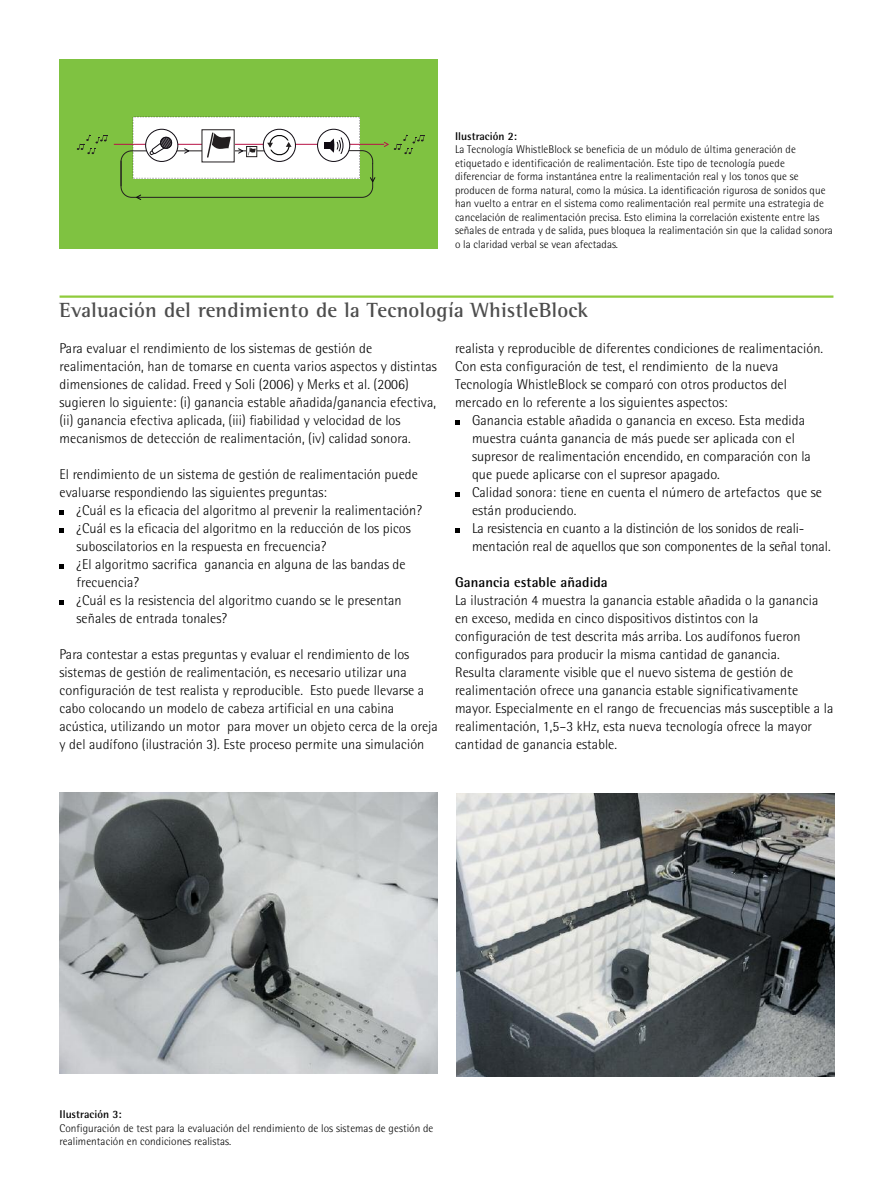
<style>
.page{position:relative;width:893px;height:1191px;background:#fff}
.page>*{position:absolute;margin:0;border:0;box-sizing:border-box;transform-origin:0 0}
.t1{font:700 21px "Rotis Semi Serif";letter-spacing:.01em;color:#4d4d4d}
.t2{font:300 14.25px/18px "Rotis Semi Sans";letter-spacing:.005em;color:#000}
.t3{font:700 14.25px "Rotis Semi Sans";letter-spacing:.005em;color:#000}
.t4{font:300 11.25px/13.5px "Rotis Semi Sans";letter-spacing:.005em;color:#000}
.t5{font:700 11.25px "Rotis Semi Sans";letter-spacing:.005em;color:#000}
</style>
<div class="page">
<div style="left:60px;top:60px;width:378px;height:189px;background:#7fc241"></div>
<div style="left:133px;top:117px;width:226px;height:61px;background:#fff"></div>
<hr style="left:114px;top:144px;width:270px;height:1px;background:#b81146">
<svg style="left:383px;top:135px;width:42px;height:19px"></svg>
<svg style="left:77px;top:135px;width:31px;height:19px"></svg>
<svg style="left:120px;top:127px;width:255px;height:73px"></svg>
<hr style="left:60px;top:295px;width:773px;height:3px;background:#90cb3c">
<svg style="left:60px;top:600px;width:4px;height:5px"></svg>
<svg style="left:60px;top:564px;width:4px;height:5px"></svg>
<svg style="left:60px;top:528px;width:4px;height:5px"></svg>
<svg style="left:60px;top:510px;width:4px;height:5px"></svg>
<img style="left:60px;top:792px;width:378px;height:281px">
<img style="left:456px;top:793px;width:379px;height:283px">
<svg style="left:455px;top:528px;width:5px;height:5px"></svg>
<svg style="left:455px;top:492px;width:5px;height:5px"></svg>
<svg style="left:455px;top:420px;width:5px;height:5px"></svg>
<p class="t5" style="left:455px;top:132px;width:64px">Ilustración 2:</p>
<p class="t4" style="left:455px;top:144px;width:379px">La Tecnología WhistleBlock se beneficia de un módulo de última generación de etiquetado e identificación de realimentación. Este tipo de tecnología puede diferenciar de forma instantánea entre la realimentación real y los tonos que se producen de forma natural, como la música. La identificación rigurosa de sonidos que han vuelto a entrar en el sistema como realimentación real permite una estrategia de cancelación de realimentación precisa. Esto elimina la correlación existente entre las señales de entrada y de salida, pues bloquea la realimentación sin que la calidad sonora o la claridad verbal se vean afectadas.</p>
<h1 class="t1" style="left:60px;top:303px;width:530px">Evaluación del rendimiento de la Tecnología WhistleBlock</h1>
<p class="t2" style="left:60px;top:340px;width:379px">Para evaluar el rendimiento de los sistemas de gestión de realimentación, han de tomarse en cuenta varios aspectos y distintas dimensiones de calidad. Freed y Soli (2006) y Merks et al. (2006) sugieren lo siguiente: (i) ganancia estable añadida/ganancia efectiva, (ii) ganancia efectiva aplicada, (iii) fiabilidad y velocidad de los mecanismos de detección de realimentación, (iv) calidad sonora.</p>
<p class="t2" style="left:60px;top:466px;width:360px">El rendimiento de un sistema de gestión de realimentación puede evaluarse respondiendo las siguientes preguntas:</p>
<p class="t2" style="left:77px;top:502px;width:347px">¿Cuál es la eficacia del algoritmo al prevenir la realimentación? ¿Cuál es la eficacia del algoritmo en la reducción de los picos suboscilatorios en la respuesta en frecuencia?<br>¿El algoritmo sacrifica ganancia en alguna de las bandas de frecuencia?<br>¿Cuál es la resistencia del algoritmo cuando se le presentan señales de entrada tonales?</p>
<p class="t2" style="left:60px;top:646px;width:380px">Para contestar a estas preguntas y evaluar el rendimiento de los sistemas de gestión de realimentación, es necesario utilizar una configuración de test realista y reproducible. Esto puede llevarse a cabo colocando un modelo de cabeza artificial en una cabina acústica, utilizando un motor para mover un objeto cerca de la oreja y del audífono (ilustración 3). Este proceso permite una simulación</p>
<p class="t2" style="left:455px;top:340px;width:370px">realista y reproducible de diferentes condiciones de realimentación.<br>Con esta configuración de test, el rendimiento de la nueva Tecnología WhistleBlock se comparó con otros productos del mercado en lo referente a los siguientes aspectos:</p>
<p class="t2" style="left:472px;top:412px;width:360px">Ganancia estable añadida o ganancia en exceso. Esta medida muestra cuánta ganancia de más puede ser aplicada con el supresor de realimentación encendido, en comparación con la que puede aplicarse con el supresor apagado.<br>Calidad sonora: tiene en cuenta el número de artefactos que se están produciendo.<br>La resistencia en cuanto a la distinción de los sonidos de reali&shy;mentación real de aquellos que son componentes de la señal tonal.</p>
<p class="t3" style="left:455px;top:577px;width:154px">Ganancia estable añadida</p>
<p class="t2" style="left:455px;top:592px;width:380px">La ilustración 4 muestra la ganancia estable añadida o la ganancia en exceso, medida en cinco dispositivos distintos con la configuración de test descrita más arriba. Los audífonos fueron configurados para producir la misma cantidad de ganancia.<br>Resulta claramente visible que el nuevo sistema de gestión de realimentación ofrece una ganancia estable significativamente mayor. Especialmente en el rango de frecuencias más susceptible a la realimentación, 1,5–3 kHz, esta nueva tecnología ofrece la mayor cantidad de ganancia estable.</p>
<p class="t5" style="left:60px;top:1110px;width:64px">Ilustración 3:</p>
<p class="t4" style="left:60px;top:1122px;width:375px">Configuración de test para la evaluación del rendimiento de los sistemas de gestión de realimentación en condiciones realistas.</p>
</div>
